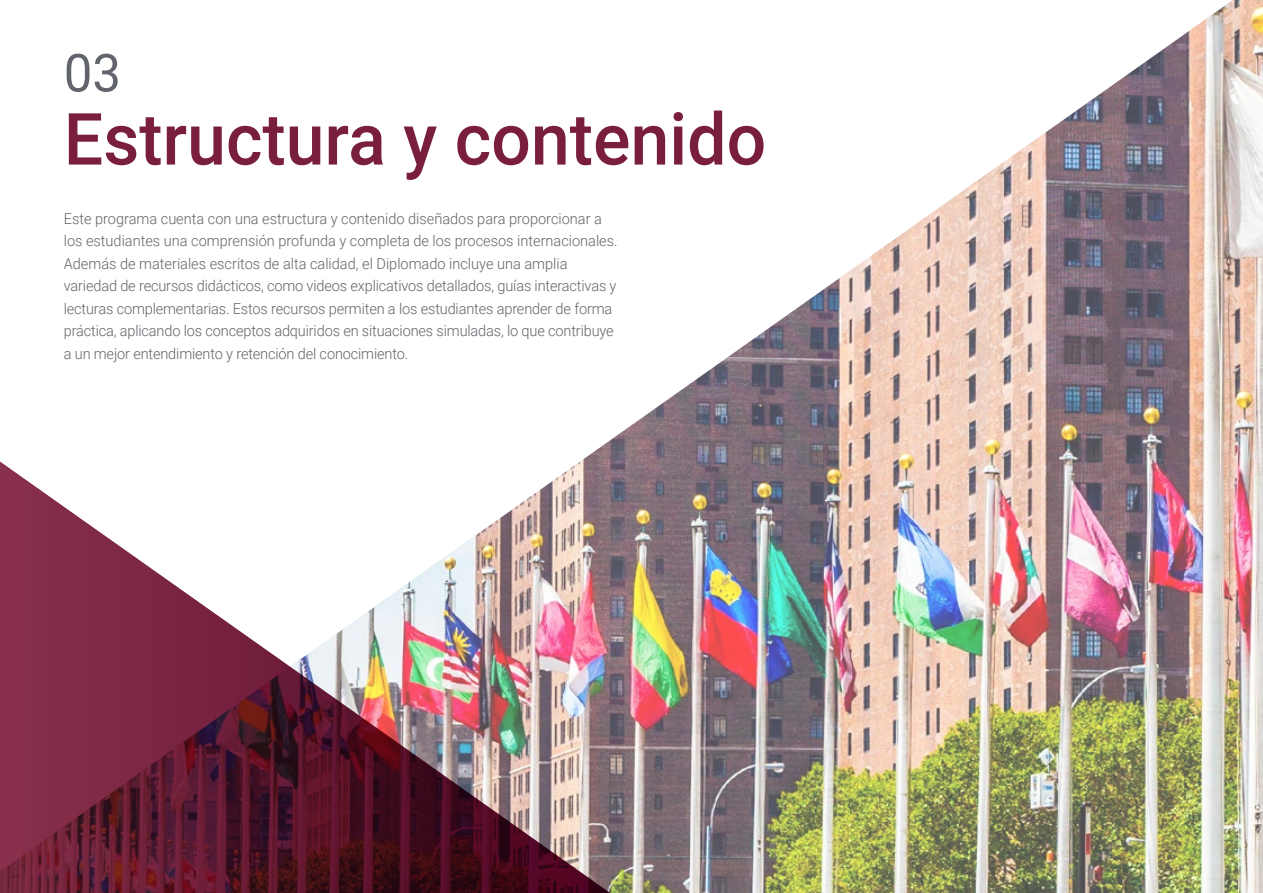
<style>
.page{position:relative;width:1263px;height:893px;background:#fff}
.page>*{position:absolute;margin:0;border:0;box-sizing:border-box;transform-origin:0 0}
.t1{font:500 72px "Roboto";color:#791e3c}
.t2{font:52.5px "Roboto";color:#61646a}
.t3{font:300 15px/22.5px "Roboto";letter-spacing:-.01em;color:#61646a}
</style>
<div class="page">
<img style="left:602px;top:0;width:661px;height:893px">
<img style="left:0;top:446px;width:640px;height:447px">
<h2 class="t2" style="left:64px;top:36px;width:59px">03</h2>
<h1 class="t1" style="left:64px;top:89px;width:704px">Estructura y contenido</h1>
<p class="t3" style="left:64px;top:207px;width:555px">Este programa cuenta con una estructura y contenido diseñados para proporcionar a los estudiantes una comprensión profunda y completa de los procesos internacionales.<br>Además de materiales escritos de alta calidad, el Diplomado incluye una amplia variedad de recursos didácticos, como videos explicativos detallados, guías interactivas y lecturas complementarias. Estos recursos permiten a los estudiantes aprender de forma práctica, aplicando los conceptos adquiridos en situaciones simuladas, lo que contribuye a un mejor entendimiento y retención del conocimiento.</p>
</div>
